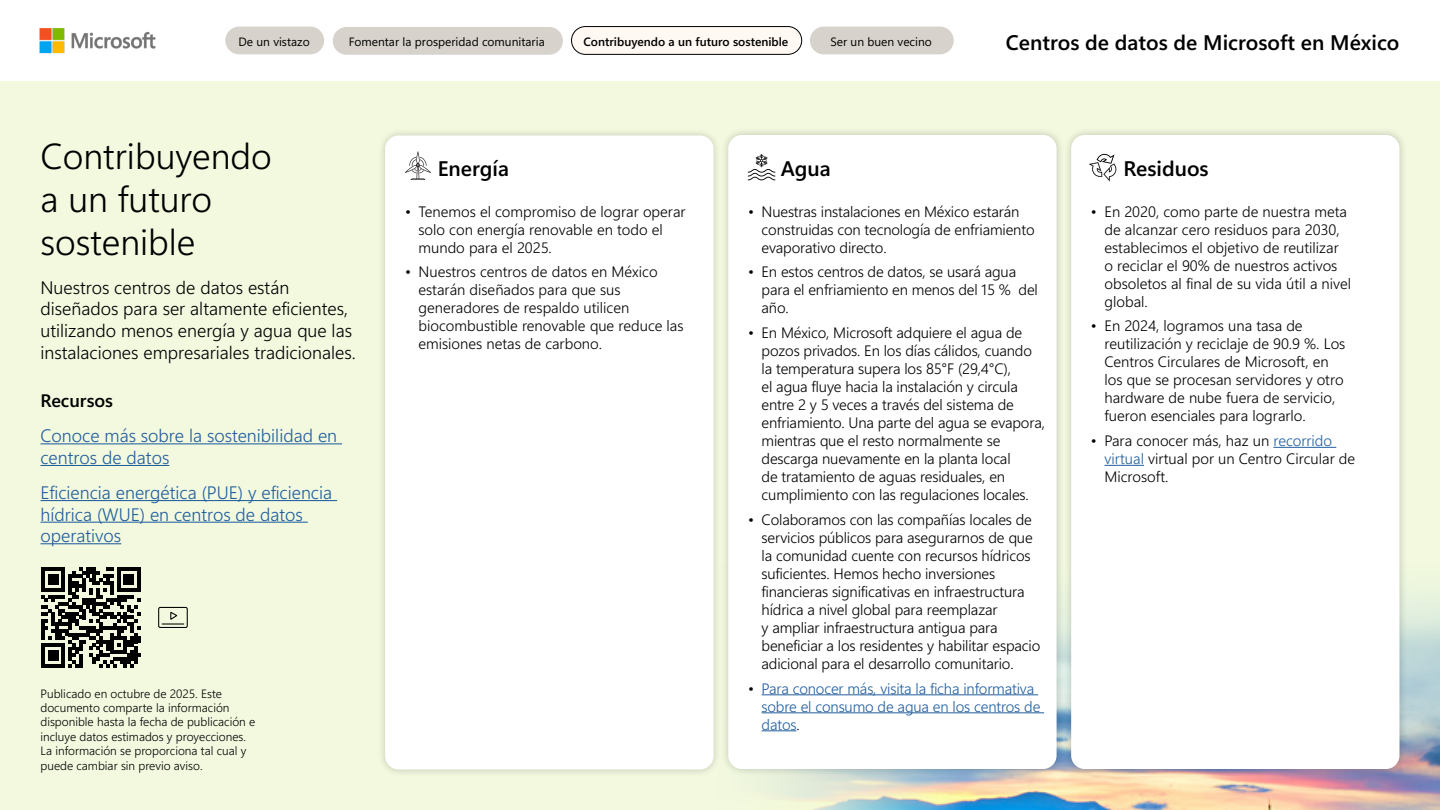
<style>
.page{position:relative;width:1440px;height:810px;background:#fff}
.page>*{position:absolute;margin:0;border:0;box-sizing:border-box;transform-origin:0 0}
.large_heading{font:36px/43.2px "Segoe Sans a 8000 15 e 0000";color:#000}
.large_subhead{font:21px "Segoe Sans a 8000";color:#000}
.larger_body_copy{font:18px/21.6px "Segoe Sans a 8000 15 e 0000";color:#000}
.larger_body_copy-2{font:18px/21.6px "Segoe Sans a 8000 15 e 0000";color:#215e9e}
.small_subhead{font:18px "Segoe Sans a 8000";color:#000}
.t1{font:15px/18px "Segoe Sans a 8000 15 e 0000";letter-spacing:-.01em;color:#000}
.t2{font:15px/18px "Segoe Sans a 8000 15 e 0000";letter-spacing:-.01em;color:#215e9e}
.Published_fine_print{font:12px/14.4px "Segoe Sans a 8000 15 e 0000";color:#000}
.Nav_inactive{font:12px "Segoe Sans a 8000";color:#000}
.Nav_active{font:12px "Segoe Sans a 8000";color:#000}
.s1{color:#000}
.s2{color:#215e9e}
</style>
<div class="page">
<div style="left:0;top:81px;width:1440px;height:729px;background:#f2f9df"></div>
<img style="left:39px;top:28px;width:117px;height:26px">
<img style="left:774px;top:599px;width:666px;height:211px">
<div style="left:720px;top:127px;width:345px;height:650px;background:#000;opacity:.2"></div>
<div style="left:728px;top:135px;width:329px;height:634px;background:#fff;border-radius:14px"></div>
<div style="left:1063px;top:127px;width:345px;height:650px;background:#000;opacity:.2"></div>
<div style="left:1071px;top:135px;width:328px;height:634px;background:#fff;border-radius:14px"></div>
<div style="left:377px;top:127px;width:345px;height:651px;background:#000;opacity:.2"></div>
<div style="left:385px;top:135px;width:329px;height:635px;background:#fff;border-radius:14px"></div>
<hr style="left:40px;top:443px;width:302px;height:1px;background:#215e9e">
<hr style="left:40px;top:465px;width:129px;height:1px;background:#215e9e">
<hr style="left:40px;top:500px;width:297px;height:1px;background:#215e9e">
<hr style="left:40px;top:522px;width:268px;height:1px;background:#215e9e">
<hr style="left:40px;top:543px;width:81px;height:1px;background:#215e9e">
<hr style="left:762px;top:694px;width:276px;height:1px;background:#215e9e">
<hr style="left:762px;top:712px;width:282px;height:1px;background:#215e9e">
<hr style="left:762px;top:730px;width:34px;height:1px;background:#215e9e">
<hr style="left:1273px;top:447px;width:63px;height:1px;background:#215e9e">
<hr style="left:1104px;top:465px;width:40px;height:1px;background:#215e9e">
<svg style="left:405px;top:151px;width:26px;height:29px"></svg>
<svg style="left:748px;top:154px;width:27px;height:26px"></svg>
<svg style="left:1089px;top:154px;width:28px;height:27px"></svg>
<div style="left:225px;top:27px;width:99px;height:27px;background:#d7d2cb;border-radius:14px"></div>
<div style="left:333px;top:27px;width:230px;height:28px;background:#d7d2cb;border-radius:14px"></div>
<div style="left:572px;top:27px;width:230px;height:27px;background:#fff8f3;border-radius:14px"></div>
<div style="left:571px;top:26px;width:231px;height:29px;border:1px solid #000;border-radius:14px"></div>
<div style="left:810px;top:27px;width:144px;height:27px;background:#d7d2cb;border-radius:14px"></div>
<svg style="left:41px;top:568px;width:100px;height:99px"></svg>
<svg style="left:158px;top:606px;width:30px;height:22px"></svg>
<p class="Nav_inactive" style="left:238px;top:33px;width:73px">De un vistazo</p>
<p class="Nav_inactive" style="left:349px;top:34px;width:198px">Fomentar la prosperidad comunitaria</p>
<p class="Nav_active" style="left:583px;top:33px;width:206px">Contribuyendo a un futuro sostenible</p>
<p class="Nav_inactive" style="left:830px;top:33px;width:103px">Ser un buen vecino</p>
<h2 class="large_subhead" style="left:1006px;top:28px;width:395px">Centros de datos de Microsoft en México</h2>
<p class="large_heading" style="left:40px;top:133px;width:233px">Contribuyendo a un futuro sostenible</p>
<p class="larger_body_copy" style="left:40px;top:276px;width:317px">Nuestros centros de datos están diseñados para ser altamente eficientes, utilizando menos energía y agua que las instalaciones empresariales tradicionales.</p>
<p class="small_subhead" style="left:40px;top:388px;width:74px">Recursos</p>
<p class="larger_body_copy-2" style="left:40px;top:425px;width:298px">Conoce más sobre la sostenibilidad en centros de datos</p>
<p class="larger_body_copy-2" style="left:40px;top:481px;width:293px">Eficiencia energética (PUE) y eficiencia hídrica (WUE) en centros de datos operativos</p>
<p class="large_subhead" style="left:438px;top:153px;width:73px">Energía</p>
<p class="t1" style="left:418px;top:202px;width:269px;text-indent:-14px">• Tenemos el compromiso de lograr operar solo con energía renovable en todo el mundo para el 2025.</p>
<p class="t1" style="left:418px;top:263px;width:267px;text-indent:-14px">• Nuestros centros de datos en México estarán diseñados para que sus generadores de respaldo utilicen biocombustible renovable que reduce las emisiones netas de carbono.</p>
<p class="Published_fine_print" style="left:40px;top:686px;width:216px">Publicado en octubre de 2025. Este documento comparte la información disponible hasta la fecha de publicación e incluye datos estimados y proyecciones.<br>La información se proporciona tal cual y puede cambiar sin previo aviso.</p>
<p class="large_subhead" style="left:781px;top:153px;width:52px">Agua</p>
<p class="t1" style="left:762px;top:202px;width:275px;text-indent:-14px">• Nuestras instalaciones en México estarán construidas con tecnología de enfriamiento evaporativo directo.</p>
<p class="t1" style="left:762px;top:263px;width:278px;text-indent:-14px">• En estos centros de datos, se usará agua para el enfriamiento en menos del 15 % del año.</p>
<p class="t1" style="left:762px;top:323px;width:285px;text-indent:-14px">• En México, Microsoft adquiere el agua de pozos privados. En los días cálidos, cuando la temperatura supera los 85°F (29,4°C),<br>el agua fluye hacia la instalación y circula entre 2 y 5 veces a través del sistema de enfriamiento. Una parte del agua se evapora, mientras que el resto normalmente se descarga nuevamente en la planta local<br>de tratamiento de aguas residuales, en cumplimiento con las regulaciones locales.</p>
<p class="t1" style="left:762px;top:510px;width:280px;text-indent:-14px">• Colaboramos con las compañías locales de servicios públicos para asegurarnos de que la comunidad cuente con recursos hídricos suficientes. Hemos hecho inversiones financieras significativas en infraestructura hídrica a nivel global para reemplazar<br>y ampliar infraestructura antigua para beneficiar a los residentes y habilitar espacio adicional para el desarrollo comunitario.</p>
<p class="t2" style="left:762px;top:679px;width:280px;text-indent:-14px"><span class="s1">•</span> Para conocer más, visita la ficha informativa sobre el consumo de agua en los centros de datos<span class="s1">.</span></p>
<p class="large_subhead" style="left:1124px;top:153px;width:87px">Residuos</p>
<p class="t1" style="left:1104px;top:202px;width:248px;text-indent:-14px">• En 2020, como parte de nuestra meta de alcanzar cero residuos para 2030, establecimos el objetivo de reutilizar<br>o reciclar el 90% de nuestros activos obsoletos al final de su vida útil a nivel global.</p>
<p class="t1" style="left:1104px;top:317px;width:242px;text-indent:-14px">• En 2024, logramos una tasa de reutilización y reciclaje de 90.9 %. Los Centros Circulares de Microsoft, en los que se procesan servidores y otro hardware de nube fuera de servicio, fueron esenciales para lograrlo.</p>
<p class="t1" style="left:1104px;top:431px;width:252px;text-indent:-14px">• Para conocer más, haz un <span class="s2">recorrido virtual</span> virtual por un Centro Circular de<br>Microsoft.</p>
</div>
